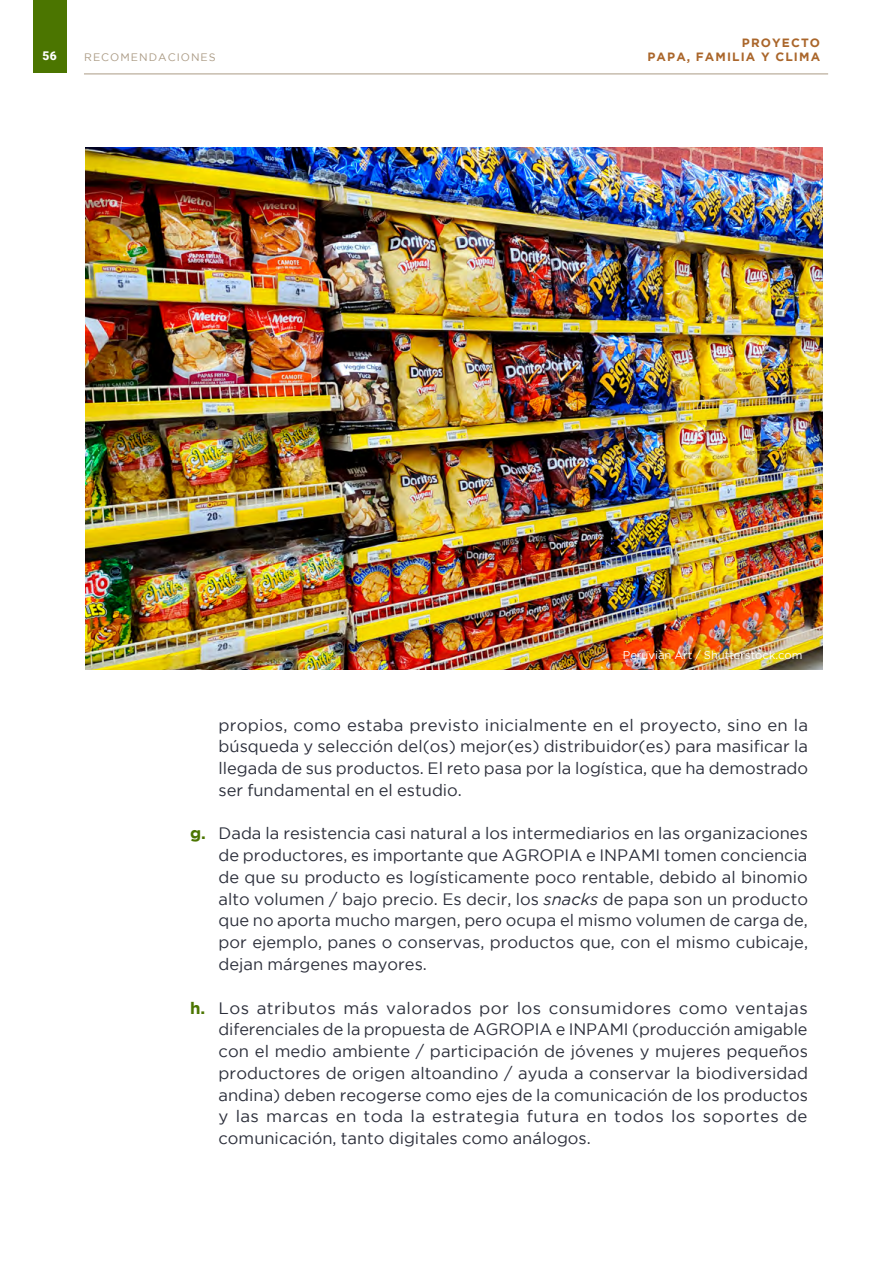
<style>
.page{position:relative;width:893px;height:1263px;background:#fff}
.page>*{position:absolute;margin:0;border:0;box-sizing:border-box;transform-origin:0 0}
.t1{font:16.5px/21.8px "Gotham";color:#2c2f3b;text-align:justify}
.t2{font:700 12px/13.5px "Gotham";letter-spacing:.095em;color:#aa662b;text-align:right}
.t3{font:900 12px "Roboto";color:#fff}
.t4{font:11.25px "Gotham";color:#fff}
.t5{font:10.8px "Gotham";letter-spacing:.095em;color:#ab9b85}
.s1{font-weight:700;color:#4b7500}
.s2{font-style:italic}
</style>
<div class="page">
<img style="left:85px;top:147px;width:738px;height:523px">
<div style="left:33px;top:0;width:34px;height:73px;background:#4b7500"></div>
<hr style="left:84px;top:74px;width:744px;height:1px;background:#ab9b85">
<p class="t3" style="left:42px;top:47px;width:16px">56</p>
<p class="t5" style="left:84px;top:51px;width:133px">RECOMENDACIONES</p>
<p class="t2" style="left:647px;top:36px;width:174px">PROYECTO<br>PAPA, FAMILIA Y CLIMA</p>
<p class="t4" style="left:623px;top:649px;width:181px">Peruvian Art / Shutterstock.com</p>
<p class="t1" style="left:219px;top:714px;width:591px">propios, como estaba previsto inicialmente en el proyecto, sino en la búsqueda y selección del(os) mejor(es) distribuidor(es) para masificar la llegada de sus productos. El reto pasa por la logística, que ha demostrado ser fundamental en el estudio.</p>
<p class="t1" style="left:219px;top:822px;width:591px;text-indent:-28px"><span class="s1">g.</span> Dada la resistencia casi natural a los intermediarios en las organizaciones de productores, es importante que AGROPIA e INPAMI tomen conciencia de que su producto es logísticamente poco rentable, debido al binomio alto volumen / bajo precio. Es decir, los <span class="s2">snacks</span> de papa son un producto que no aporta mucho margen, pero ocupa el mismo volumen de carga de, por ejemplo, panes o conservas, productos que, con el mismo cubicaje, dejan márgenes mayores.</p>
<p class="t1" style="left:219px;top:996px;width:591px;text-indent:-28px"><span class="s1">h.</span> Los atributos más valorados por los consumidores como ventajas diferenciales de la propuesta de AGROPIA e INPAMI (producción amigable con el medio ambiente / participación de jóvenes y mujeres pequeños productores de origen altoandino / ayuda a conservar la biodiversidad andina) deben recogerse como ejes de la comunicación de los productos y las marcas en toda la estrategia futura en todos los soportes de comunicación, tanto digitales como análogos.</p>
</div>
